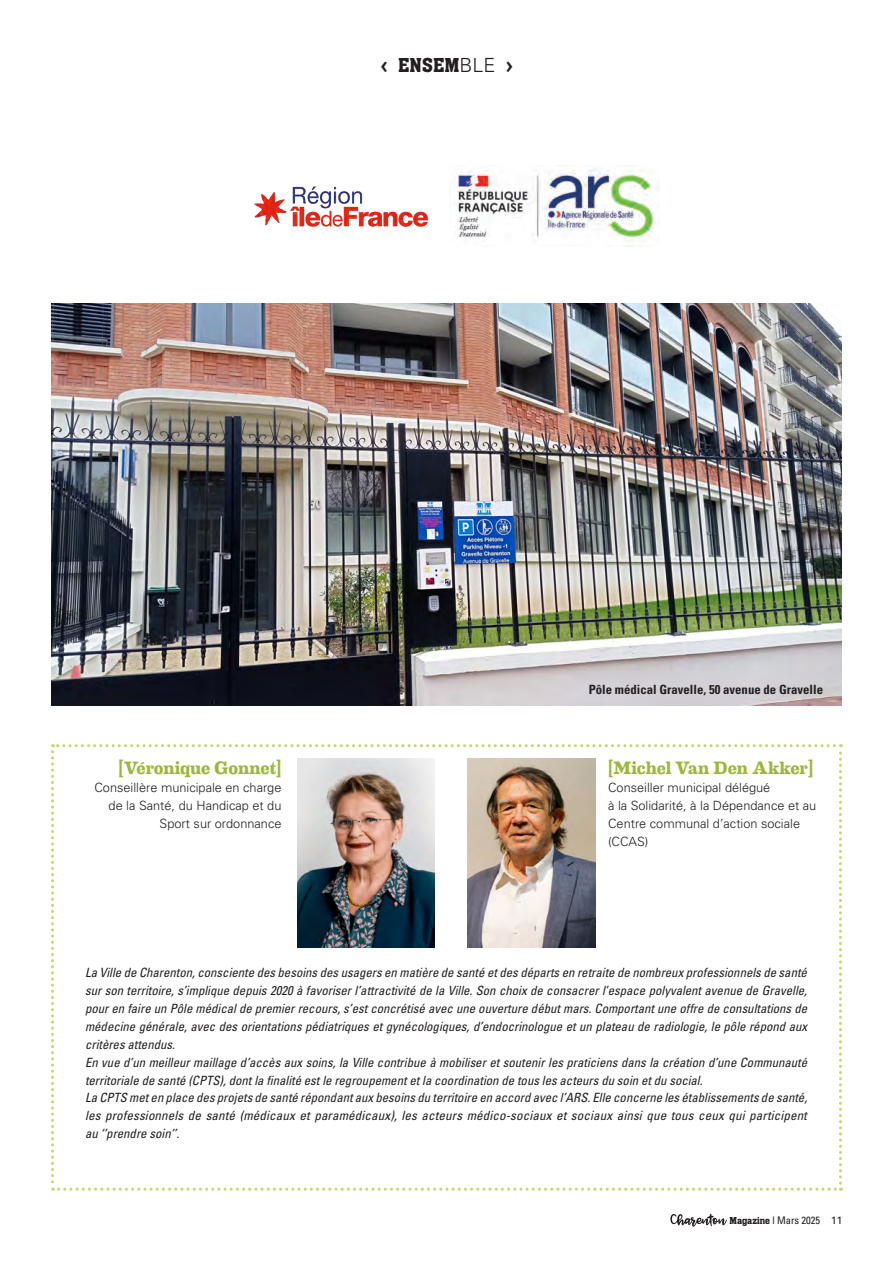
<style>
.page{position:relative;width:893px;height:1263px;background:#fff}
.page>*{position:absolute;margin:0;border:0;box-sizing:border-box;transform-origin:0 0}
.t1{font:500 21px "Aachen D";color:#231f20}
.t2{font:700 18px "Eames Century Modern";letter-spacing:-.01em;color:#9ab93b}
.t3{font:italic condensed 12.75px/17.9px "Univers";color:#231f20;text-align:justify}
.t4{font:300 12.75px/18px "Univers";color:#231f20;text-align:right}
.t5{font:700 condensed 12.75px "Univers";color:#231f20}
.t6{font:condensed 10.5px "Univers";color:#231f20}
.s1{font-family:"Officina Serif";font-weight:700}
.s2{font-family:"Univers";font-weight:300;font-size:19.5px}
.s3{font-family:"Aachen D";font-weight:500;font-stretch:normal}
.s4{font-stretch:normal}
</style>
<div class="page">
<svg style="left:51px;top:744px;width:791px;height:447px"></svg>
<svg style="left:670px;top:1214px;width:57px;height:13px"></svg>
<img style="left:52px;top:303px;width:790px;height:403px">
<img style="left:298px;top:759px;width:137px;height:188px">
<img style="left:468px;top:759px;width:127px;height:188px">
<img style="left:254px;top:186px;width:175px;height:41px">
<img style="left:454px;top:166px;width:206px;height:81px">
<p class="t1" style="left:380px;top:53px;width:134px"><span class="s1">‹</span> ENSEM<span class="s2">BLE</span> <span class="s1">›</span></p>
<p class="t2" style="left:119px;top:754px;width:164px">[Véronique Gonnet]</p>
<p class="t4" style="left:94px;top:778px;width:189px">Conseillère municipale en charge de la Santé, du Handicap et du<br>Sport sur ordonnance</p>
<p class="t5" style="left:589px;top:681px;width:236px">Pôle médical Gravelle, 50 avenue de Gravelle</p>
<p class="t2" style="left:608px;top:754px;width:207px">[Michel Van Den Akker]</p>
<p class="t4" style="left:608px;top:778px;width:164px">Conseiller municipal délégué</p>
<p class="t4" style="left:608px;top:796px;width:210px;text-align:left">à la Solidarité, à la Dépendance et au<br>Centre communal d’action sociale (CCAS)</p>
<p class="t3" style="left:85px;top:964px;width:724px">La Ville de Charenton, consciente des besoins des usagers en matière de santé et des départs en retraite de nombreux professionnels de santé sur son territoire, s’implique depuis 2020 à favoriser l’attractivité de la Ville. Son choix de consacrer l’espace polyvalent avenue de Gravelle, pour en faire un Pôle médical de premier recours, s’est concrétisé avec une ouverture début mars. Comportant une offre de consultations de médecine générale, avec des orientations pédiatriques et gynécologiques, d’endocrinologue et un plateau de radiologie, le pôle répond aux critères attendus.</p>
<p class="t3" style="left:85px;top:1053px;width:724px">En vue d’un meilleur maillage d’accès aux soins, la Ville contribue à mobiliser et soutenir les praticiens dans la création d’une Communauté territoriale de santé (CPTS), dont la finalité est le regroupement et la coordination de tous les acteurs du soin et du social.</p>
<p class="t3" style="left:85px;top:1088px;width:724px">La CPTS met en place des projets de santé répondant aux besoins du territoire en accord avec l’ARS. Elle concerne les établissements de santé, les professionnels de santé (médicaux et paramédicaux), les acteurs médico-sociaux et sociaux ainsi que tous ceux qui participent au ‘’prendre soin’’.</p>
<p class="t6" style="left:729px;top:1214px;width:114px"><span class="s3">Magazine</span> l Mars 2025 <span class="s4">11</span></p>
</div>
